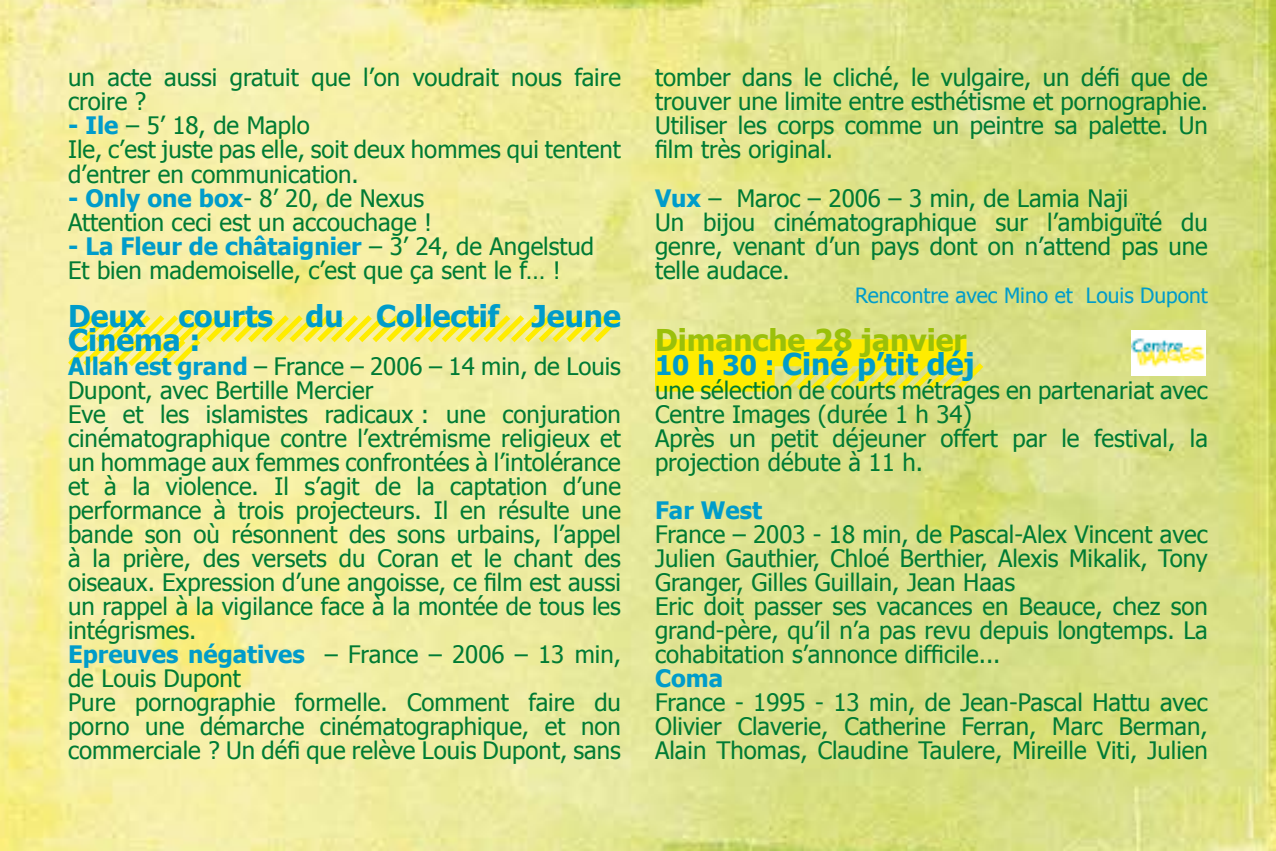
<style>
.page{position:relative;width:1276px;height:851px;background:#fff}
.page>*{position:absolute;margin:0;border:0;box-sizing:border-box;transform-origin:0 0}
.t1{font:700 30px/24px "Tahoma";color:#9ac00a}
.t2{font:700 30px/24px "Tahoma";color:#009cca}
.t3{font:24px/24px "Tahoma";color:#007b34}
.t4{font:700 24px "Tahoma";color:#009cca}
.t5{font:21px "Tahoma";color:#009cca}
.s1{font-weight:700;color:#009cca}
.s2{font-size:27px;color:#009cca}
.s3{color:#009cca}
</style>
<div class="page">
<img style="left:0;top:0;width:1276px;height:850px">
<svg style="left:63px;top:310px;width:563px;height:61px;background:#f6ed7e"></svg>
<div style="left:655px;top:339px;width:311px;height:27px;background:#ffec00"></div>
<div style="left:655px;top:361px;width:119px;height:30px;background:#ffec00"></div>
<svg style="left:777px;top:358px;width:211px;height:37px"></svg>
<img style="left:1131px;top:331px;width:74px;height:45px">
<p class="t3" style="left:68px;top:64px;width:554px">un acte aussi gratuit que l’on voudrait nous faire croire ?</p>
<p class="t3" style="left:68px;top:112px;width:554px"><span class="s1">- Ile</span> – 5’ 18, de Maplo<br>Ile, c’est juste pas elle, soit deux hommes qui tentent d’entrer en communication.</p>
<p class="t3" style="left:68px;top:184px;width:365px"><span class="s1">- Only one box</span>- 8’ 20, de Nexus<br>Attention ceci est un accouchage !</p>
<p class="t3" style="left:68px;top:232px;width:527px"><span class="s1">- La Fleur de châtaignier</span> – 3’ 24, de Angelstud<br>Et bien mademoiselle, c’est que ça sent le f… !</p>
<p class="t2" style="left:68px;top:302px;width:554px">Deux courts du Collectif Jeune<br>Cinéma :</p>
<p class="t3" style="left:68px;top:352px;width:554px"><span class="s1">Allah est grand</span> – France – 2006 – 14 min, de Louis Dupont, avec Bertille Mercier<br>Eve et les islamistes radicaux : une conjuration cinématographique contre l’extrémisme religieux et un hommage aux femmes confrontées à l’intolérance et à la violence. Il s’agit de la captation d’une performance à trois projecteurs. Il en résulte une bande son où résonnent des sons urbains, l’appel à la prière, des versets du Coran et le chant des oiseaux. Expression d’une angoisse, ce film est aussi un rappel à la vigilance face à la montée de tous les intégrismes.<br><span class="s1">Epreuves négatives</span> – France – 2006 – 13 min, de Louis Dupont<br>Pure pornographie formelle. Comment faire du porno une démarche cinématographique, et non commerciale ? Un défi que relève Louis Dupont, sans</p>
<p class="t3" style="left:655px;top:64px;width:554px;text-align:justify">tomber dans le cliché, le vulgaire, un défi que de trouver une limite entre esthétisme et pornographie.<br>Utiliser les corps comme un peintre sa palette. Un film très original.</p>
<p class="t3" style="left:655px;top:184px;width:554px"><span class="s1">Vux</span> – Maroc – 2006 – 3 min, de Lamia Naji<br>Un bijou cinématographique sur l’ambiguïté du genre, venant d’un pays dont on n’attend pas une telle audace.</p>
<p class="t5" style="left:855px;top:281px;width:354px">Rencontre avec Mino et Louis Dupont</p>
<p class="t1" style="left:655px;top:326px;width:321px">Dimanche 28 janvier<br><span class="s2">10 h 30 :</span> <span class="s3">Ciné p’tit déj</span></p>
<p class="t3" style="left:655px;top:376px;width:554px">une sélection de courts métrages en partenariat avec Centre Images (durée 1 h 34)<br>Après un petit déjeuner offert par le festival, la projection débute à 11 h.</p>
<p class="t4" style="left:655px;top:493px;width:109px">Far West</p>
<p class="t3" style="left:655px;top:520px;width:554px">France – 2003 - 18 min, de Pascal-Alex Vincent avec Julien Gauthier, Chloé Berthier, Alexis Mikalik, Tony Granger, Gilles Guillain, Jean Haas<br>Eric doit passer ses vacances en Beauce, chez son grand-père, qu’il n’a pas revu depuis longtemps. La cohabitation s’annonce difficile...</p>
<p class="t4" style="left:655px;top:661px;width:70px">Coma</p>
<p class="t3" style="left:655px;top:688px;width:554px;text-align:justify">France - 1995 - 13 min, de Jean-Pascal Hattu avec Olivier Claverie, Catherine Ferran, Marc Berman, Alain Thomas, Claudine Taulere, Mireille Viti, Julien</p>
</div>
